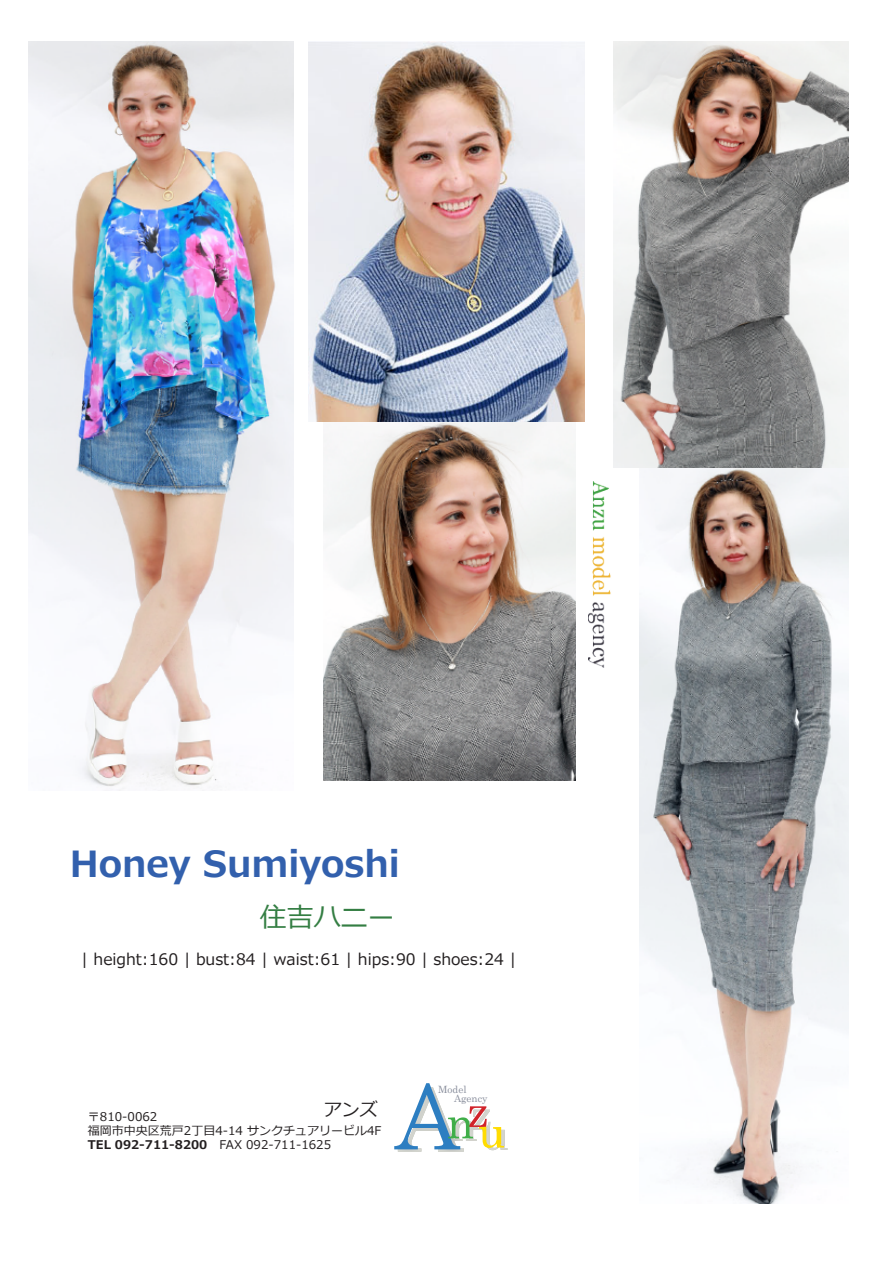
<style>
.page{position:relative;width:893px;height:1263px;background:#fff}
.page>*{position:absolute;margin:0;border:0;box-sizing:border-box;transform-origin:0 0}
.t1{font:700 36px "Meiryo";color:#3260ad}
.t2{font:27px "Meiryo";color:#347e43}
.t3{font:18px "Meiryo";color:#231f20}
.t4{font:15.9px "Meiryo";color:#231f20}
.t5{font:12px/14.4px "Meiryo";color:#231f20}
.t6{font:10.05px/9.1px "Century";color:#8a8f9d}
.s1{font-weight:700}
</style>
<div class="page">
<svg style="left:394px;top:1083px;width:114px;height:68px"></svg>
<img style="left:589px;top:482px;width:22px;height:185px">
<img style="left:639px;top:467px;width:209px;height:736px">
<img style="left:324px;top:423px;width:251px;height:357px">
<img style="left:613px;top:42px;width:235px;height:425px">
<img style="left:308px;top:42px;width:276px;height:379px">
<img style="left:29px;top:42px;width:265px;height:747px">
<h1 class="t1" style="left:70px;top:839px;width:332px">Honey Sumiyoshi</h1>
<h2 class="t2" style="left:260px;top:898px;width:136px">住吉ハニー</h2>
<h3 class="t4" style="left:81px;top:948px;width:437px">| height:160 | bust:84 | waist:61 | hips:90 | shoes:24 |</h3>
<p class="t5" style="left:88px;top:1110px;width:71px">〒810-0062</p>
<h3 class="t3" style="left:324px;top:1097px;width:55px">アンズ</h3>
<p class="t5" style="left:88px;top:1124px;width:295px">福岡市中央区荒戸2丁目4-14 サンクチュアリービル4F<br><span class="s1">TEL 092-711-8200</span> FAX 092-711-1625</p>
<p class="t6" style="left:454px;top:1084px;width:35px;text-indent:-16px">Model<br>Agency</p>
</div>
